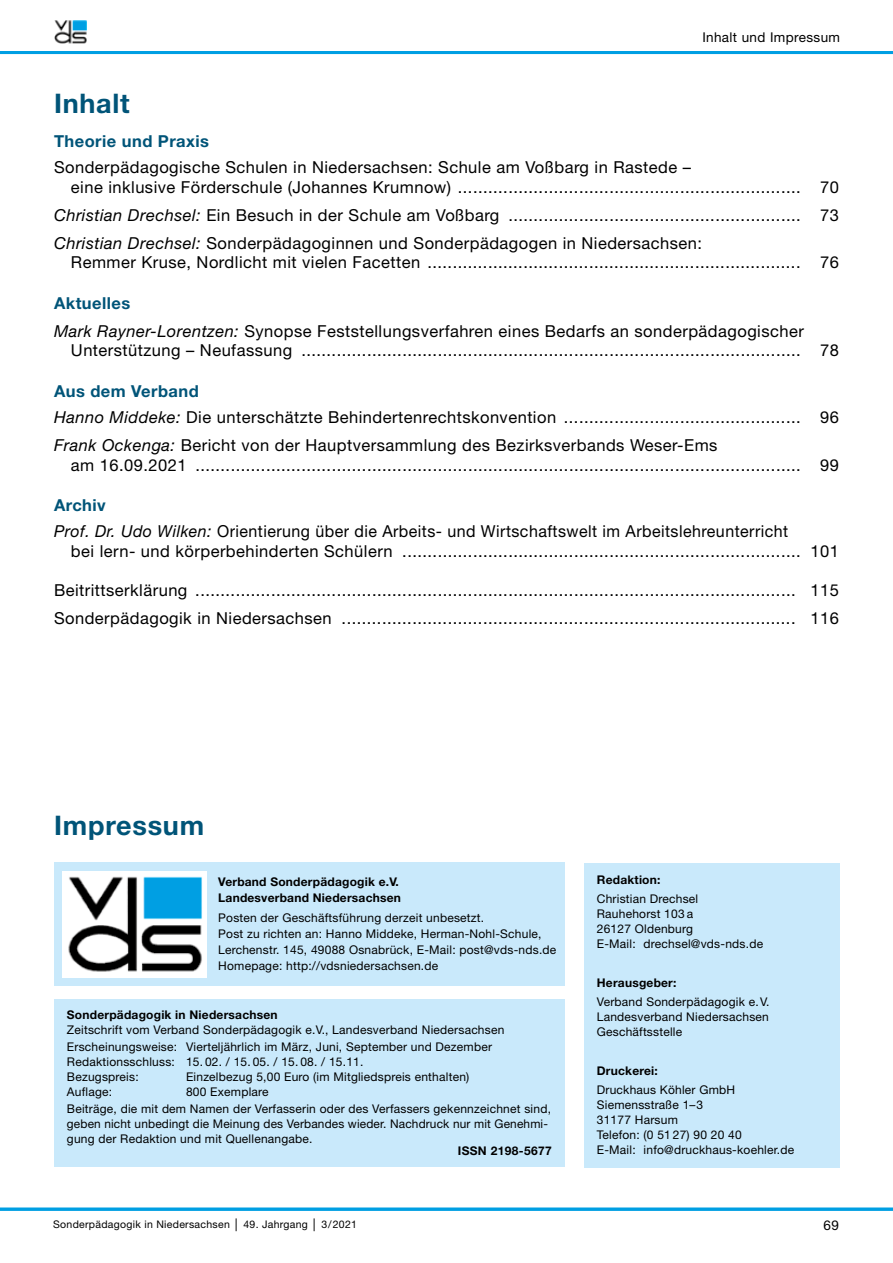
<style>
.page{position:relative;width:893px;height:1263px;background:#fff}
.page>*{position:absolute;margin:0;border:0;box-sizing:border-box;transform-origin:0 0}
.t1{font:700 27px "Helvetica Neue LT Std";letter-spacing:.03em;color:#005478}
.t2{font:16.5px/28px "Helvetica Neue LT Std";letter-spacing:.03em;color:#000}
.t3{font:700 16.5px "Helvetica Neue LT Std";letter-spacing:.03em;color:#005478}
.t4{font:13.5px "Helvetica Neue LT Std";letter-spacing:.03em;color:#000}
.t5{font:12px/15px "Helvetica Neue LT Std";letter-spacing:.02em;color:#000}
.t6{font:700 12px/15.9px "Helvetica Neue LT Std";letter-spacing:.02em;color:#000}
.t7{font:10.5px "Helvetica Neue LT Std";letter-spacing:.03em;color:#000}
.s1{font-style:italic}
.s2{font-weight:700;color:#005478}
.s3{font-family:"Arial"}
</style>
<div class="page">
<img style="left:54px;top:20px;width:33px;height:24px">
<hr style="left:0;top:51px;width:893px;height:3px;background:#009fe3">
<hr style="left:0;top:1208px;width:893px;height:3px;background:#009fe3">
<div style="left:54px;top:863px;width:510px;height:123px;background:#c9e9fb"></div>
<img style="left:63px;top:871px;width:144px;height:107px">
<div style="left:54px;top:999px;width:510px;height:168px;background:#c9e9fb"></div>
<div style="left:584px;top:863px;width:255px;height:304px;background:#c9e9fb"></div>
<p class="t4" style="left:702px;top:29px;width:139px">Inhalt und Impressum</p>
<h1 class="t1" style="left:54px;top:86px;width:77px">Inhalt</h1>
<p class="t3" style="left:54px;top:131px;width:157px">Theorie und Praxis</p>
<p class="t2" style="left:71px;top:157px;width:769px;line-height:19.5px;text-indent:-17px">Sonderpädagogische Schulen in Niedersachsen: Schule am Voßbarg in Rastede –<br>eine inklusive Förderschule (Johannes Krumnow) .................................................................... 70</p>
<p class="t2" style="left:54px;top:200px;width:786px"><span class="s1">Christian Drechsel:</span> Ein Besuch in der Schule am Voßbarg .......................................................... 73<br><span class="s1">Christian Drechsel:</span> Sonderpädagoginnen und Sonderpädagogen in Niedersachsen:</p>
<p class="t2" style="left:71px;top:248px;width:769px">Remmer Kruse, Nordlicht mit vielen Facetten .......................................................................... 76</p>
<p class="t2" style="left:54px;top:289px;width:751px"><span class="s2">Aktuelles<br></span><span class="s1">Mark Rayner-Lorentzen:</span> Synopse Feststellungsverfahren eines Bedarfs an sonderpädagogischer</p>
<p class="t2" style="left:71px;top:336px;width:769px">Unterstützung – Neufassung ................................................................................................... 78</p>
<p class="t2" style="left:54px;top:378px;width:786px;line-height:25.8px"><span class="s2">Aus dem Verband<br></span><span class="s1">Hanno Middeke:</span> Die unterschätzte Behindertenrechtskonvention ............................................... 96</p>
<p class="t2" style="left:71px;top:435px;width:769px;line-height:19.5px;text-indent:-17px"><span class="s1">Frank Ockenga:</span> Bericht von der Hauptversammlung des Bezirksverbands Weser-Ems<br>am 16.09.2021 ........................................................................................................................ 99</p>
<p class="t2" style="left:54px;top:492px;width:736px;line-height:26px"><span class="s2">Archiv<br></span><span class="s1">Prof. Dr. Udo Wilken:</span> Orientierung über die Arbeits- und Wirtschaftswelt im Arbeitslehreunterricht</p>
<p class="t2" style="left:71px;top:537px;width:769px">bei lern- und körperbehinderten Schülern ............................................................................... 101</p>
<p class="t2" style="left:54px;top:576px;width:786px">Beitrittserklärung ....................................................................................................................... 115<br>Sonderpädagogik in Niedersachsen .......................................................................................... 116</p>
<h1 class="t1" style="left:54px;top:809px;width:151px">Impressum</h1>
<p class="t6" style="left:218px;top:873px;width:184px">Verband Sonderpädagogik e.V.<br>Landesverband Niedersachsen</p>
<p class="t5" style="left:218px;top:910px;width:340px;line-height:15.9px">Posten der Geschäftsführung derzeit unbesetzt.<br>Post zu richten an: Hanno Middeke, Herman-Nohl-Schule, Lerchenstr. 145, 49088 Osnabrück, E-Mail: post@vds-nds.de Homepage: http://vdsniedersachsen.de</p>
<p class="t6" style="left:67px;top:1006px;width:212px">Sonderpädagogik in Niedersachsen</p>
<p class="t5" style="left:67px;top:1020px;width:439px;line-height:17.1px">Zeitschrift vom Verband Sonderpädagogik e.V., Landesverband Niedersachsen<br>Erscheinungsweise: Vierteljährlich im März, Juni, September und Dezember</p>
<p class="t5" style="left:67px;top:1054px;width:298px">Redaktionsschluss: 15. 02. / 15. 05. / 15. 08. / 15.11.<br>Bezugspreis:</p>
<p class="t5" style="left:186px;top:1069px;width:285px">Einzelbezug 5,00 Euro (im Mitgliedspreis enthalten)</p>
<p class="t5" style="left:67px;top:1084px;width:47px">Auflage:</p>
<p class="t5" style="left:67px;top:1083px;width:486px;line-height:17.1px;text-indent:119px">800 Exemplare<br>Beiträge, die mit dem Namen der Verfasserin oder des Verfassers gekennzeichnet sind,</p>
<p class="t5" style="left:67px;top:1116px;width:483px">geben nicht unbedingt die Meinung des Verbandes wieder. Nachdruck nur mit Genehmi&shy;gung der Redaktion und mit Quellenangabe.</p>
<p class="t6" style="left:458px;top:1142px;width:95px">ISSN 2198-5677</p>
<p class="t6" style="left:597px;top:872px;width:65px">Redaktion:</p>
<p class="t5" style="left:597px;top:891px;width:168px">Christian Drechsel<br>Rauhehorst 103 a<br>26127 Oldenburg<br>E-Mail: drechsel@vds-nds.de</p>
<p class="t6" style="left:597px;top:974px;width:81px">Herausgeber:</p>
<p class="t5" style="left:597px;top:994px;width:174px;text-align:justify">Verband Sonderpädagogik e. V.<br>Landesverband Niedersachsen Geschäftsstelle</p>
<p class="t6" style="left:597px;top:1062px;width:63px">Druckerei:</p>
<p class="t5" style="left:597px;top:1082px;width:199px">Druckhaus Köhler GmbH<br>Siemensstraße 1–3<br>31177 Harsum<br>Telefon: (0 51 27) 90 20 40<br>E-Mail: info@druckhaus-koehler.de</p>
<p class="t7" style="left:53px;top:1218px;width:305px">Sonderpädagogik in Niedersachsen <span class="s3">│</span> 49. Jahrgang <span class="s3">│</span> 3/2021</p>
<p class="t4" style="left:824px;top:1217px;width:17px">69</p>
</div>
